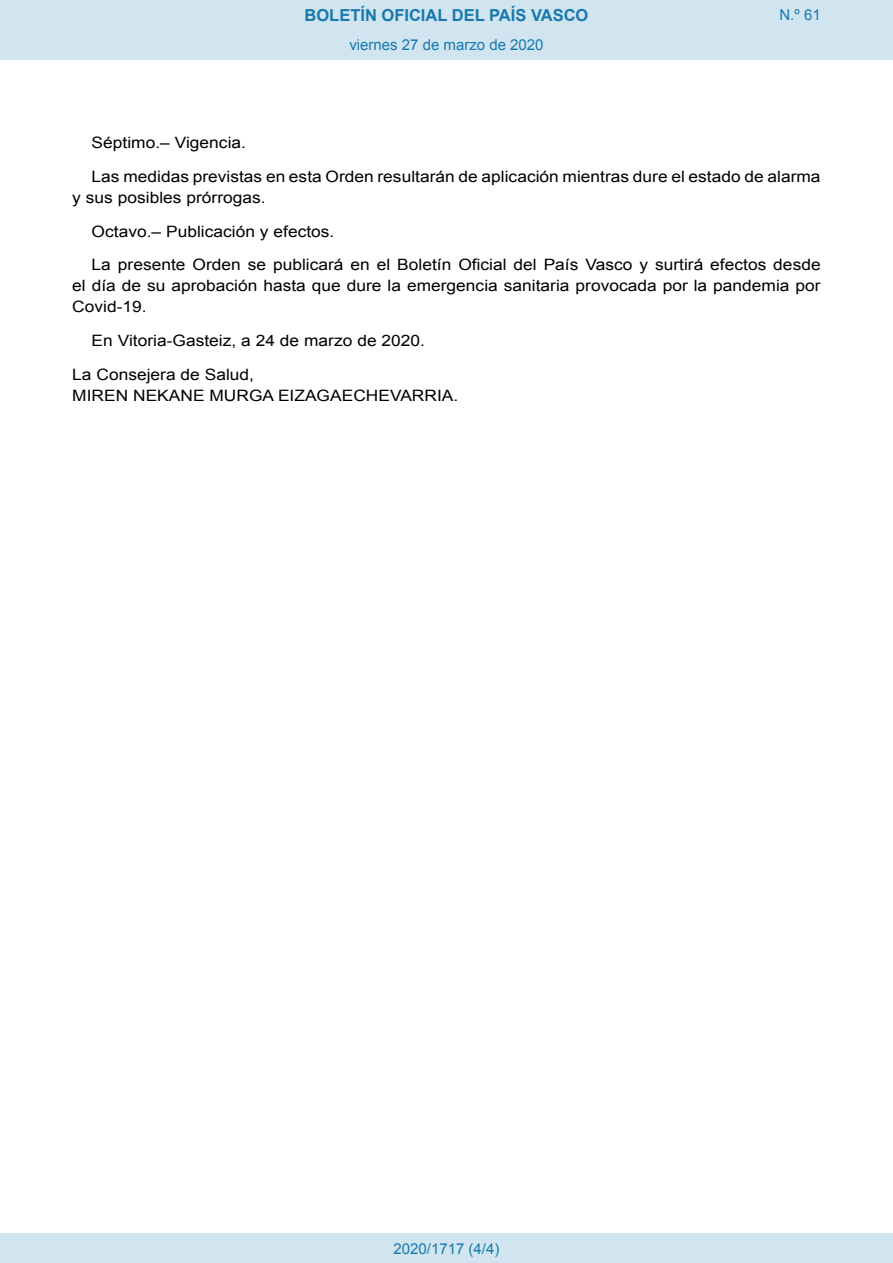
<style>
.page{position:relative;width:893px;height:1263px;background:#fff}
.page>*{position:absolute;margin:0;border:0;box-sizing:border-box;transform-origin:0 0}
.t1{font:700 16.5px "Arial";color:#1879ad}
.BOPVDetalle{font:15.6px/21px "Arial";color:#000;scale:1.11 1}
.BOPVFirmaLugFec{font:15.6px "Arial";color:#000;scale:1.11 1}
.BOPVFirmaNombre{font:15.6px "Arial";color:#000;scale:1.11 1}
.BOPVFirmaPuesto{font:15.6px "Arial";color:#000;scale:1.11 1}
.Paginacion_Centro{font:15px "Arial";color:#1879ad}
</style>
<div class="page">
<div style="left:0;top:0;width:893px;height:60px;background:#d0e5f0"></div>
<div style="left:0;top:1233px;width:893px;height:30px;background:#d0e5f0"></div>
<p class="t1" style="left:305px;top:4px;width:285px">BOLETÍN OFICIAL DEL PAÍS VASCO</p>
<p class="Paginacion_Centro" style="left:349px;top:35px;width:196px">viernes 27 de marzo de 2020</p>
<p class="Paginacion_Centro" style="left:779px;top:5px;width:43px">N.º 61</p>
<p class="BOPVDetalle" style="left:92px;top:132px;width:141px">Séptimo.– Vigencia.</p>
<p class="BOPVDetalle" style="left:72px;top:166px;width:676px;text-indent:19px">Las medidas previstas en esta Orden resultarán de aplicación mientras dure el estado de alarma y sus posibles prórrogas.</p>
<p class="BOPVDetalle" style="left:92px;top:221px;width:220px">Octavo.– Publicación y efectos.</p>
<p class="BOPVDetalle" style="left:72px;top:255px;width:676px;text-align:justify;text-indent:19px">La presente Orden se publicará en el Boletín Oficial del País Vasco y surtirá efectos desde el día de su aprobación hasta que dure la emergencia sanitaria provocada por la pandemia por Covid-19.</p>
<p class="BOPVFirmaLugFec" style="left:92px;top:330px;width:302px">En Vitoria-Gasteiz, a 24 de marzo de 2020.</p>
<p class="BOPVFirmaPuesto" style="left:72px;top:364px;width:165px">La Consejera de Salud,</p>
<p class="BOPVFirmaNombre" style="left:72px;top:385px;width:349px">MIREN NEKANE MURGA EIZAGAECHEVARRIA.</p>
<p class="Paginacion_Centro" style="left:393px;top:1238px;width:107px">2020/1717 (4/4)</p>
</div>
